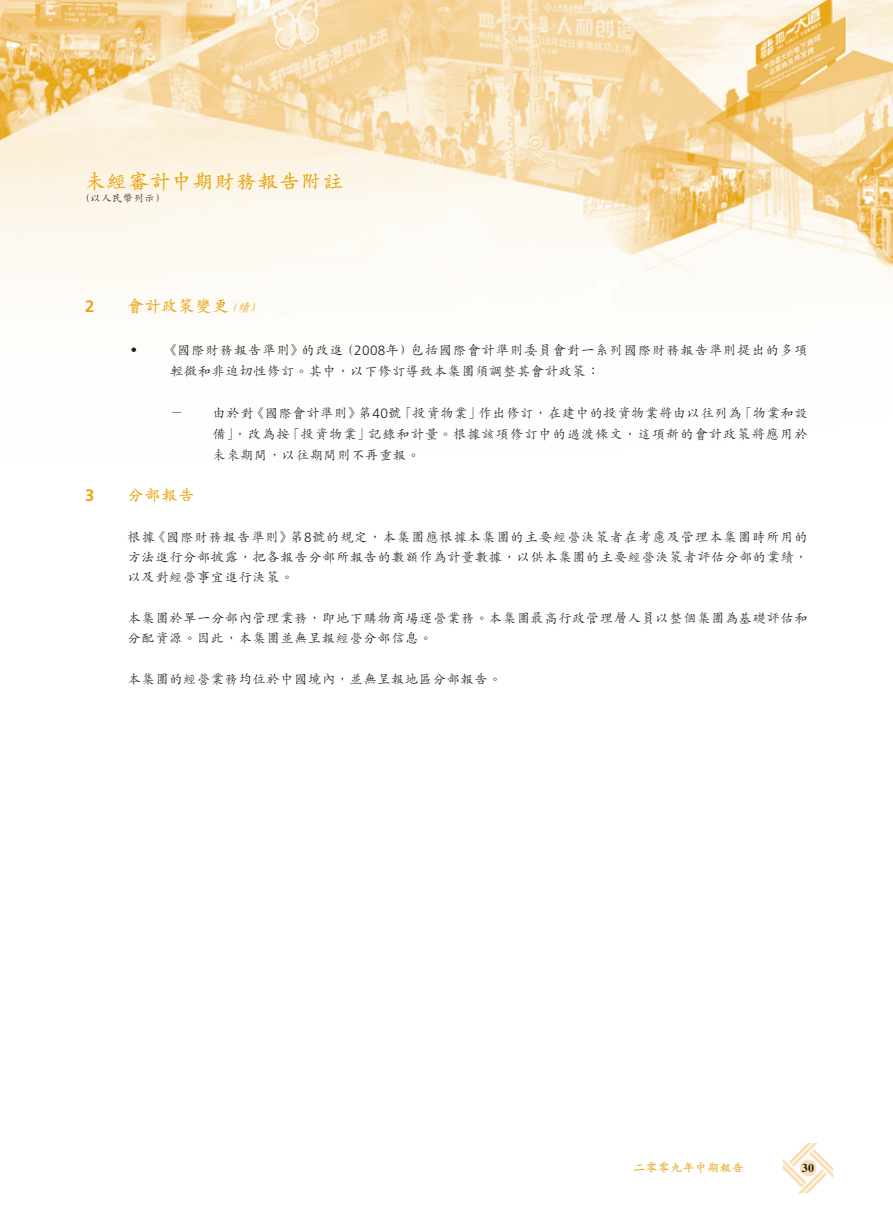
<style>
.page{position:relative;width:893px;height:1212px;background:#fff}
.page>*{position:absolute;margin:0;border:0;box-sizing:border-box;transform-origin:0 0}
.t1{font:600 21px "M Kai HK";letter-spacing:.03em;color:#e7a512}
.t2{font:600 16.5px "M Kai HK";letter-spacing:.03em;color:#e7a512}
.t3{font:700 16.5px "Frutiger LT Std";color:#e7a512}
.t4{font:500 13.5px/20.2px "M Kai HK";letter-spacing:.03em;color:#231f20}
.t5{font:500 13.5px "M Kai HK";letter-spacing:.055em;color:#231f20}
.t6{font:500 13.5px "M Kai HK";letter-spacing:.05em;color:#231f20}
.t7{font:300 13.5px "Frutiger LT Std";color:#231f20}
.t8{font:600 12px "M Kai HK";letter-spacing:.03em;color:#e7a512}
.t9{font:italic 500 12px "M Kai HK";color:#e7a512}
.t10{font:700 12px "Times LT Std";color:#231f20}
.t11{font:500 10.5px "M Kai HK";letter-spacing:.03em;color:#231f20}
.s1{font-family:"M Kai HK";font-weight:500}
.s2{font-family:"Frutiger LT Std";font-weight:300}
</style>
<div class="page">
<img style="left:1px;top:0;width:892px;height:1194px">
<svg style="left:783px;top:1143px;width:50px;height:50px"></svg>
<img style="left:0;top:0;width:1px;height:1212px">
<h1 class="t1" style="left:85px;top:166px;width:260px">未經審計中期財務報告附註</h1>
<p class="t11" style="left:80px;top:191px;width:88px">（以人民幣列示(</p>
<p class="t3" style="left:85px;top:297px;width:11px">2</p>
<p class="t3" style="left:85px;top:486px;width:11px">3</p>
<p class="t2" style="left:128px;top:295px;width:103px">會計政策變更</p>
<p class="t9" style="left:237px;top:300px;width:18px">續</p>
<p class="t9" style="left:225px;top:300px;width:18px">（</p>
<p class="t9" style="left:250px;top:300px;width:18px">(</p>
<p class="t4" style="left:128px;top:339px;width:15px">‧</p>
<p class="t5" style="left:163px;top:340px;width:142px">《國際財務報告準則》</p>
<p class="t7" style="left:340px;top:343px;width:74px"><span class="s1">（</span>2008<span class="s1">年）</span></p>
<p class="t4" style="left:301px;top:339px;width:43px">的改進</p>
<p class="t5" style="left:411px;top:340px;width:399px">包括國際會計準則委員會對一系列國際財務報告準則提出的多項</p>
<p class="t4" style="left:170px;top:360px;width:431px">輕微和非迫切性修訂。其中，以下修訂導致本集團須調整其會計政策：</p>
<p class="t4" style="left:170px;top:402px;width:15px">－</p>
<p class="t2" style="left:128px;top:484px;width:69px">分部報告</p>
<p class="t4" style="left:479px;top:402px;width:265px">作出修訂，在建中的投資物業將由以往列為</p>
<p class="t4" style="left:251px;top:402px;width:112px">《國際會計準則》</p>
<p class="t4" style="left:399px;top:402px;width:84px">「投資物業」</p>
<p class="t4" style="left:739px;top:402px;width:71px">「物業和設</p>
<p class="t4" style="left:359px;top:402px;width:45px">第<span class="s2">40</span>號</p>
<p class="t4" style="left:213px;top:402px;width:43px">由於對</p>
<p class="t5" style="left:368px;top:424px;width:441px">記錄和計量。根據該項修訂中的過渡條文，這項新的會計政策將應用於</p>
<p class="t4" style="left:287px;top:423px;width:85px">「投資物業」</p>
<p class="t4" style="left:213px;top:423px;width:209px;line-height:21px">備，」改為按<br>未來期間，以往期間則不再重報。</p>
<p class="t6" style="left:290px;top:527px;width:519px">第<span class="s2">8</span>號的規定，本集團應根據本集團的主要經營決策者在考慮及管理本集團時所用的</p>
<p class="t6" style="left:152px;top:527px;width:142px">《國際財務報告準則》</p>
<p class="t4" style="left:128px;top:526px;width:682px">根據<br>方法進行分部披露，把各報告分部所報告的數額作為計量數據，以供本集團的主要經營決策者評估分部的業績，以及對經營事宜進行決策。</p>
<p class="t4" style="left:128px;top:607px;width:682px">本集團於單一分部內管理業務，即地下購物商場運營業務。本集團最高行政管理層人員以整個集團為基礎評估和分配資源。因此，本集團並無呈報經營分部信息。</p>
<p class="t4" style="left:128px;top:668px;width:376px">本集團的經營業務均位於中國境內，並無呈報地區分部報告。</p>
<p class="t8" style="left:633px;top:1159px;width:112px">二零零九年中期報告</p>
<p class="t10" style="left:802px;top:1160px;width:14px">30</p>
</div>
